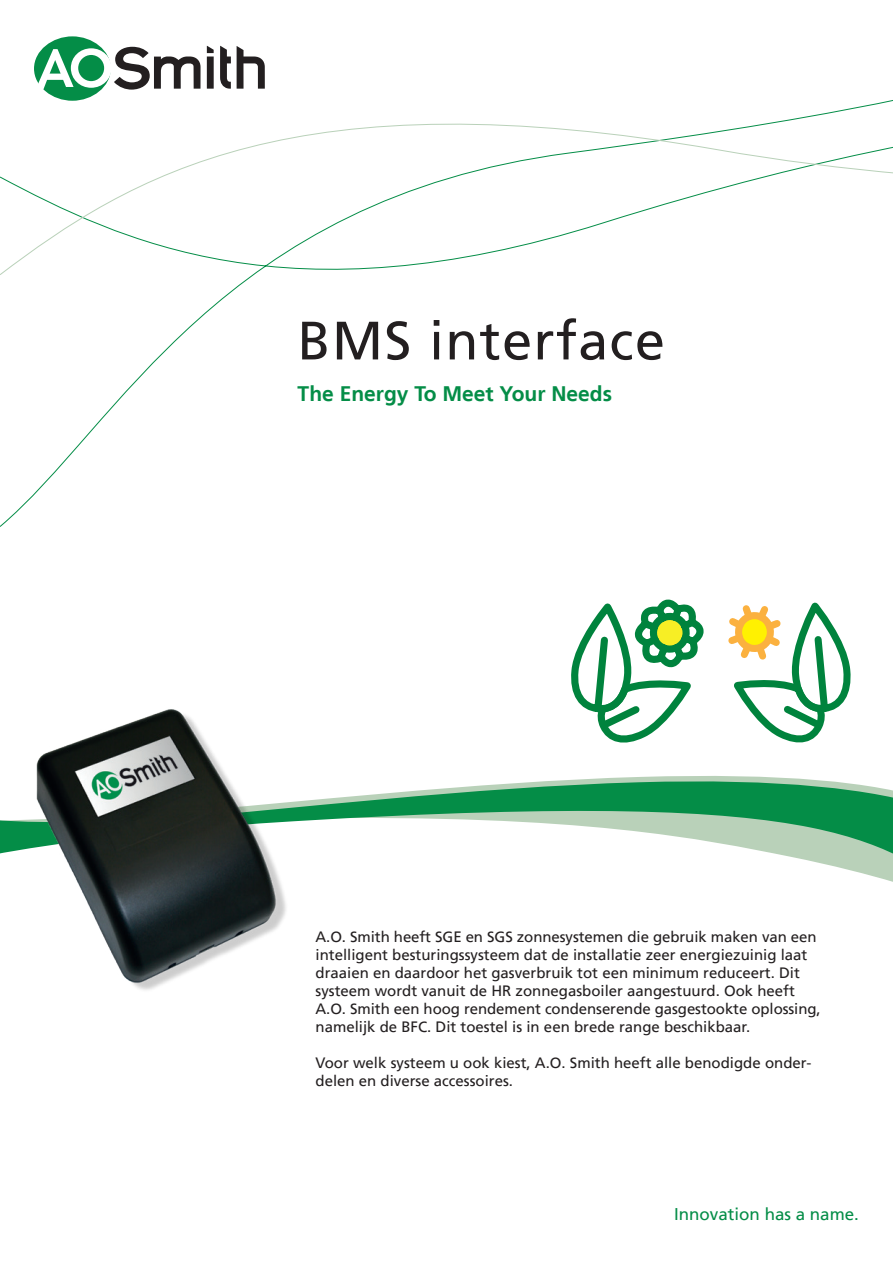
<style>
.page{position:relative;width:893px;height:1263px;background:#fff}
.page>*{position:absolute;margin:0;border:0;box-sizing:border-box;transform-origin:0 0}
.t1{font:54px "Frutiger LT";letter-spacing:.025em;color:#231f20}
.t2{font:700 21px "Frutiger LT";color:#048d47}
.t3{font:16.95px "Frutiger LT";color:#048d47}
.t4{font:15px/18px "Frutiger LT";color:#231f20}
</style>
<div class="page">
<svg style="left:0;top:778px;width:893px;height:99px"></svg>
<svg style="left:0;top:76px;width:893px;height:200px"></svg>
<svg style="left:237px;top:46px;width:28px;height:43px"></svg>
<svg style="left:220px;top:46px;width:11px;height:43px"></svg>
<svg style="left:207px;top:46px;width:7px;height:43px"></svg>
<div style="left:34px;top:36px;width:77px;height:65px;background:#048d47;border-radius:50%"></div>
<svg style="left:37px;top:47px;width:164px;height:43px"></svg>
<svg style="left:728px;top:603px;width:122px;height:139px"></svg>
<svg style="left:571px;top:600px;width:131px;height:142px"></svg>
<img style="left:18px;top:709px;width:292px;height:281px">
<h1 class="t1" style="left:298px;top:309px;width:369px">BMS interface</h1>
<h2 class="t2" style="left:298px;top:382px;width:316px">The Energy To Meet Your Needs</h2>
<p class="t4" style="left:316px;top:928px;width:507px">A.O. Smith heeft SGE en SGS zonnesystemen die gebruik maken van een intelligent besturingssysteem dat de installatie zeer energiezuinig laat draaien en daardoor het gasverbruik tot een minimum reduceert. Dit systeem wordt vanuit de HR zonnegasboiler aangestuurd. Ook heeft A.O. Smith een hoog rendement condenserende gasgestookte oplossing, namelijk de BFC. Dit toestel is in een brede range beschikbaar.</p>
<p class="t4" style="left:316px;top:1054px;width:497px">Voor welk systeem u ook kiest, A.O. Smith heeft alle benodigde onder&shy;delen en diverse accessoires.</p>
<p class="t3" style="left:674px;top:1204px;width:186px">Innovation has a name.</p>
</div>
